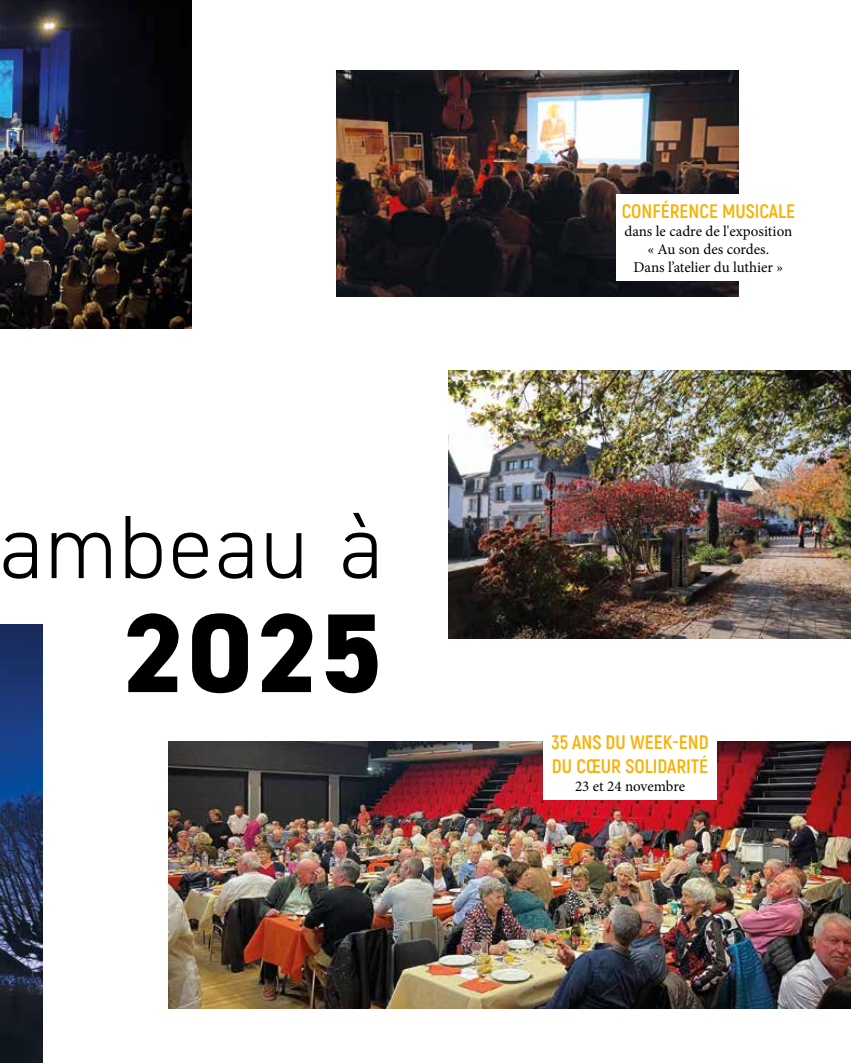
<style>
.page{position:relative;width:851px;height:1063px;background:#fff}
.page>*{position:absolute;margin:0;border:0;box-sizing:border-box;transform-origin:0 0}
.t1{font:800 112.5px "DIN2014";color:#000}
.t2{font:300 90px "DIN2014";letter-spacing:.025em;color:#000}
.t3{font:700 19.5px/23.4px "Akrobat";color:#f9b000}
.t4{font:15px/18px "Minion Pro";color:#000;text-align:center}
</style>
<div class="page">
<img style="left:0;top:0;width:191px;height:329px">
<img style="left:336px;top:70px;width:402px;height:227px">
<img style="left:0;top:624px;width:42px;height:439px">
<div style="left:616px;top:194px;width:184px;height:87px;background:#fff"></div>
<img style="left:449px;top:370px;width:401px;height:268px">
<img style="left:168px;top:741px;width:682px;height:268px">
<div style="left:543px;top:725px;width:174px;height:75px;background:#fff"></div>
<h2 class="t2" style="left:-1px;top:492px;width:385px">ambeau à</h2>
<h1 class="t1" style="left:122px;top:578px;width:262px">2025</h1>
<h3 class="t3" style="left:621px;top:199px;width:175px">CONFÉRENCE MUSICALE</h3>
<p class="t4" style="left:624px;top:222px;width:169px">dans le cadre de l'exposition « Au son des cordes.<br>Dans l’atelier du luthier »</p>
<h3 class="t3" style="left:551px;top:731px;width:159px">35 ANS DU WEEK-END<br>DU CŒUR SOLIDARITÉ</h3>
<p class="t4" style="left:575px;top:777px;width:112px">23 et 24 novembre</p>
</div>
